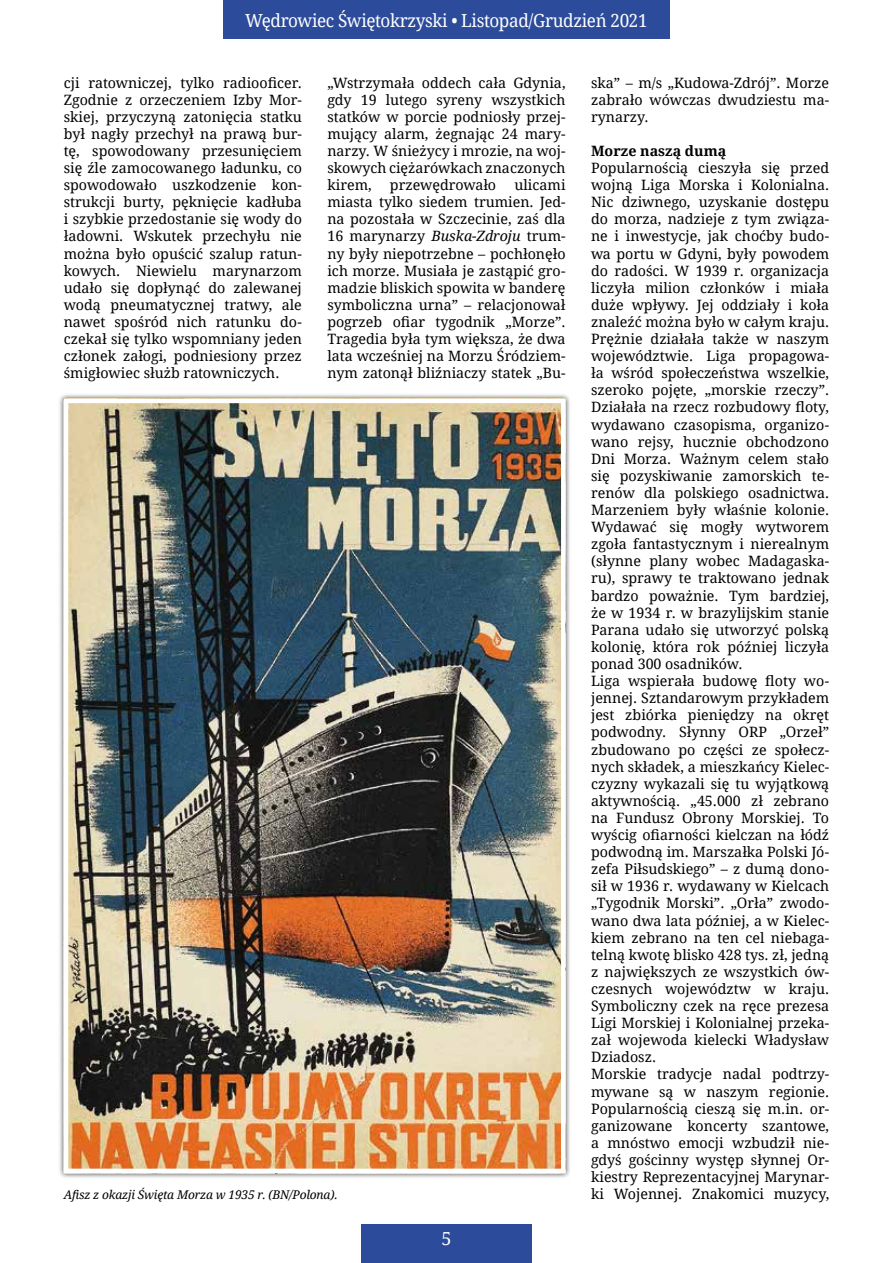
<style>
.page{position:relative;width:893px;height:1263px;background:#fff}
.page>*{position:absolute;margin:0;border:0;box-sizing:border-box;transform-origin:0 0}
.t1{font:18px "Droid Serif";letter-spacing:-.02em;color:#fff;scale:.95 1}
.t2{font:18px "Droid Serif";letter-spacing:-.02em;color:#fff}
.t3{font:14.25px/17.1px "Droid Serif";color:#000;text-align:justify}
.t4{font:700 14.25px "Droid Serif";color:#000}
.t5{font:italic 12px "Droid Serif";letter-spacing:-.015em;color:#000}
.s1{font-style:italic}
</style>
<div class="page">
<div style="left:361px;top:1225px;width:170px;height:38px;background:#2c4b9b"></div>
<div style="left:223px;top:0;width:447px;height:38px;background:#2c4b9b"></div>
<div style="left:58px;top:393px;width:513px;height:786px;background:#000;opacity:.75"></div>
<img style="left:69px;top:404px;width:492px;height:764px">
<div style="left:64px;top:399px;width:502px;height:774px;border:4px solid #fff"></div>
<p class="t1" style="left:245px;top:10px;width:425px">Wędrowiec Świętokrzyski • Listopad/Grudzień 2021</p>
<p class="t3" style="left:64px;top:74px;width:240px">cji ratowniczej, tylko radiooficer.<br>Zgodnie z orzeczeniem Izby Mor&shy;skiej, przyczyną zatonięcia statku był nagły przechył na prawą bur&shy;tę, spowodowany przesunięciem się źle zamocowanego ładunku, co spowodowało uszkodzenie kon&shy;strukcji burty, pęknięcie kadłuba i szybkie przedostanie się wody do ładowni. Wskutek przechyłu nie można było opuścić szalup ratun&shy;kowych. Niewielu marynarzom udało się dopłynąć do zalewanej wodą pneumatycznej tratwy, ale nawet spośród nich ratunku do&shy;czekał się tylko wspomniany jeden członek załogi, podniesiony przez śmigłowiec służb ratowniczych.</p>
<p class="t3" style="left:327px;top:74px;width:240px">„Wstrzymała oddech cała Gdynia, gdy 19 lutego syreny wszystkich statków w porcie podniosły przej&shy;mujący alarm, żegnając 24 mary&shy;narzy. W śnieżycy i mrozie, na woj&shy;skowych ciężarówkach znaczonych kirem,</p>
<p class="t3" style="left:327px;top:177px;width:240px;text-indent:187px">ulicami miasta tylko siedem trumien. Jed&shy;na pozostała w Szczecinie, zaś dla 16 marynarzy <span class="s1">Buska-Zdroju</span> trum&shy;ny były niepotrzebne – pochłonęło ich morze. Musiała je zastąpić gro&shy;madzie bliskich spowita w banderę symboliczna urna” – relacjonował pogrzeb ofiar tygodnik „Morze”.<br>Tragedia była tym większa, że dwa lata wcześniej na Morzu Śródziem&shy;nym zatonął bliźniaczy statek „Bu-</p>
<p class="t3" style="left:390px;top:177px;width:108px">przewędrowało</p>
<p class="t3" style="left:591px;top:74px;width:240px">ska” – m/s „Kudowa-Zdrój”. Morze zabrało wówczas dwudziestu ma&shy;rynarzy.</p>
<p class="t4" style="left:591px;top:142px;width:137px">Morze naszą dumą</p>
<p class="t3" style="left:591px;top:159px;width:240px;text-align:left">Popularnością cieszyła się przed wojną Liga Morska i Kolonialna.<br>Nic dziwnego, uzyskanie dostępu do morza, nadzieje z tym związa&shy;ne i inwestycje, jak choćby budo&shy;wa portu w Gdyni, były powodem do radości. W 1939 r. organizacja liczyła milion członków i miała duże wpływy. Jej oddziały i koła znaleźć można było w całym kraju.<br>Prężnie działała także w naszym województwie. Liga propagowa&shy;ła wśród społeczeństwa wszelkie, szeroko pojęte, „morskie rzeczy”.<br>Działała na rzecz rozbudowy floty, wydawano czasopisma, organizo&shy;wano rejsy, hucznie obchodzono<br>Dni Morza. Ważnym celem stało się pozyskiwanie zamorskich te&shy;renów dla polskiego osadnictwa.<br>Marzeniem były właśnie kolonie.<br>Wydawać się mogły wytworem zgoła fantastycznym i nierealnym (słynne plany wobec Madagaska&shy;ru), sprawy te traktowano jednak bardzo poważnie. Tym bardziej, że w 1934 r. w brazylijskim stanie<br>Parana udało się utworzyć polską kolonię, która rok później liczyła ponad 300 osadników.<br>Liga wspierała budowę floty wo&shy;jennej. Sztandarowym przykładem jest zbiórka pieniędzy na okręt podwodny. Słynny ORP „Orzeł” zbudowano po części ze społecz&shy;nych składek, a mieszkańcy Kielec&shy;czyzny wykazali się tu wyjątkową aktywnością. „45.000 zł zebrano na Fundusz Obrony Morskiej. To wyścig ofiarności kielczan na łódź podwodną im. Marszałka Polski Jó&shy;zefa Piłsudskiego” – z dumą dono&shy;sił w 1936 r. wydawany w Kielcach „Tygodnik Morski”. „Orła” zwodo&shy;wano dwa lata później, a w Kielec&shy;kiem zebrano na ten cel niebaga&shy;telną kwotę blisko 428 tys. zł, jedną z największych ze wszystkich ów&shy;czesnych województw w kraju.<br>Symboliczny czek na ręce prezesa<br>Ligi Morskiej i Kolonialnej przeka&shy;zał wojewoda kielecki Władysław<br>Dziadosz.<br>Morskie tradycje nadal podtrzy&shy;mywane są w naszym regionie.<br>Popularnością cieszą się m.in. or&shy;ganizowane koncerty szantowe, a mnóstwo emocji wzbudził nie&shy;gdyś gościnny występ słynnej Or&shy;kiestry Reprezentacyjnej Marynar-</p>
<p class="t5" style="left:64px;top:1187px;width:275px">Afisz z okazji Święta Morza w 1935 r. (BN/Polona).</p>
<p class="t3" style="left:591px;top:1185px;width:240px">ki Wojennej. Znakomici muzycy,</p>
<p class="t2" style="left:441px;top:1227px;width:12px">5</p>
</div>
